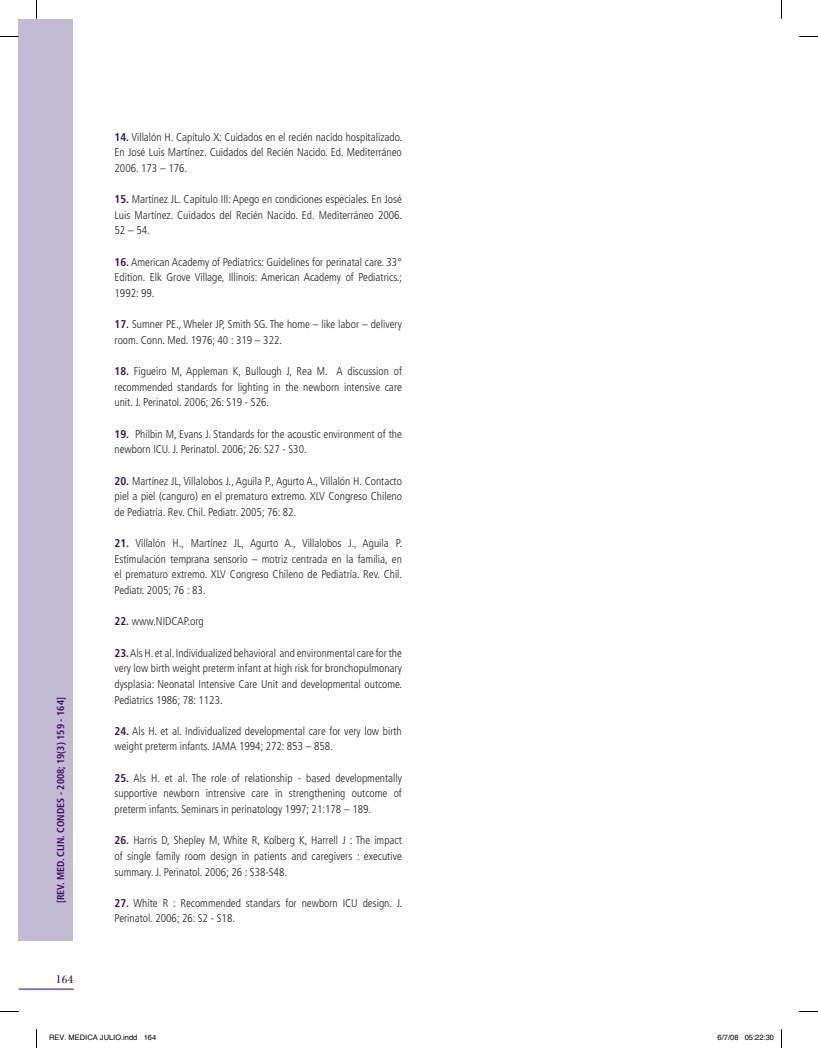
<style>
.page{position:relative;width:818px;height:1048px;background:#fff}
.page>*{position:absolute;margin:0;border:0;box-sizing:border-box;transform-origin:0 0}
.t1{font:16.25px "Filosofia Grand Caps";color:#3b0e62;scale:1.1 1}
.t2{font:300 condensed 11.25px/15.6px "Frutiger";color:#231f20;text-align:justify}
.t3{font:700 condensed 10px "Frutiger";color:#3b0e62}
.t4{font:7.5px "Helvetica";color:#000}
.s1{font-weight:700;color:#3b0e62}
</style>
<div class="page">
<hr style="left:19px;top:988px;width:55px;height:2px;background:#836fa0">
<div style="left:19px;top:19px;width:54px;height:921px;background:#c3bad3"></div>
<svg style="left:0;top:36px;width:19px;height:1px"></svg>
<svg style="left:799px;top:36px;width:18px;height:1px"></svg>
<svg style="left:0;top:1011px;width:19px;height:1px"></svg>
<svg style="left:799px;top:1011px;width:18px;height:1px"></svg>
<svg style="left:36px;top:0;width:1px;height:19px"></svg>
<svg style="left:36px;top:1029px;width:1px;height:18px"></svg>
<p class="t3" style="left:55px;top:903px;width:207px;rotate:-90deg">[REV. MED. CLIN. CONDES - 2008; 19(3) 159 - 164]</p>
<h1 class="t1" style="left:55px;top:969px;width:18px">164</h1>
<p class="t2" style="left:114px;top:129px;width:289px"><span class="s1">14.</span> Villalón H. Capítulo X: Cuidados en el recién nacido hospitalizado.<br>En José Luis Martínez. Cuidados del Recién Nacido. Ed. Mediterráneo 2006. 173 – 176.</p>
<p class="t2" style="left:114px;top:192px;width:289px"><span class="s1">15.</span> Martínez JL. Capítulo III: Apego en condiciones especiales. En José Luis Martínez. Cuidados del Recién Nacido. Ed. Mediterráneo 2006.<br>52 – 54.</p>
<p class="t2" style="left:114px;top:254px;width:289px"><span class="s1">16.</span> American Academy of Pediatrics: Guidelines for perinatal care. 33° Edition. Elk Grove Village, Illinois: American Academy of Pediatrics.; 1992: 99.</p>
<p class="t2" style="left:114px;top:317px;width:288px"><span class="s1">17.</span> Sumner PE., Wheler JP, Smith SG. The home – like labor – delivery room. Conn. Med. 1976; 40 : 319 – 322.</p>
<p class="t2" style="left:114px;top:363px;width:289px"><span class="s1">18.</span> Figueiro M, Appleman K, Bullough J, Rea M. A discussion of recommended standards for lighting in the newborn intensive care unit. J. Perinatol. 2006; 26: S19 - S26.</p>
<p class="t2" style="left:114px;top:426px;width:288px"><span class="s1">19.</span> Philbin M, Evans J. Standards for the acoustic environment of the newborn ICU. J. Perinatol. 2006; 26: S27 - S30.</p>
<p class="t2" style="left:114px;top:473px;width:289px"><span class="s1">20.</span> Martínez JL, Villalobos J., Aguila P., Agurto A., Villalón H. Contacto piel a piel (canguro) en el prematuro extremo. XLV Congreso Chileno de Pediatría. Rev. Chil. Pediatr. 2005; 76: 82.</p>
<p class="t2" style="left:114px;top:535px;width:289px"><span class="s1">21.</span> Villalón H., Martínez JL, Agurto A., Villalobos J., Aguila P.<br>Estimulación temprana sensorio – motriz centrada en la familia, en el prematuro extremo. XLV Congreso Chileno de Pediatría. Rev. Chil.<br>Pediatr. 2005; 76 : 83.</p>
<p class="t2" style="left:114px;top:613px;width:91px"><span class="s1">22.</span> www.NIDCAP.org</p>
<p class="t2" style="left:114px;top:645px;width:289px"><span class="s1">23.</span> Als H. et al. Individualized behavioral and environmental care for the very low birth weight preterm infant at high risk for bronchopulmonary dysplasia: Neonatal Intensive Care Unit and developmental outcome.<br>Pediatrics 1986; 78: 1123.</p>
<p class="t2" style="left:114px;top:723px;width:288px"><span class="s1">24.</span> Als H. et al. Individualized developmental care for very low birth weight preterm infants. JAMA 1994; 272: 853 – 858.</p>
<p class="t2" style="left:114px;top:770px;width:289px"><span class="s1">25.</span> Als H. et al. The role of relationship - based developmentally supportive newborn intrensive care in strengthening outcome of preterm infants. Seminars in perinatology 1997; 21:178 – 189.</p>
<p class="t2" style="left:114px;top:832px;width:289px"><span class="s1">26.</span> Harris D, Shepley M, White R, Kolberg K, Harrell J : The impact of single family room design in patients and caregivers : executive summary. J. Perinatol. 2006; 26 : S38-S48.</p>
<p class="t2" style="left:114px;top:895px;width:289px"><span class="s1">27.</span> White R : Recommended standars for newborn ICU design. J.<br>Perinatol. 2006; 26: S2 - S18.</p>
<p class="t4" style="left:49px;top:1033px;width:109px">REV. MEDICA JULIO.indd 164</p>
<p class="t4" style="left:717px;top:1033px;width:58px">6/7/08 05:22:30</p>
</div>
